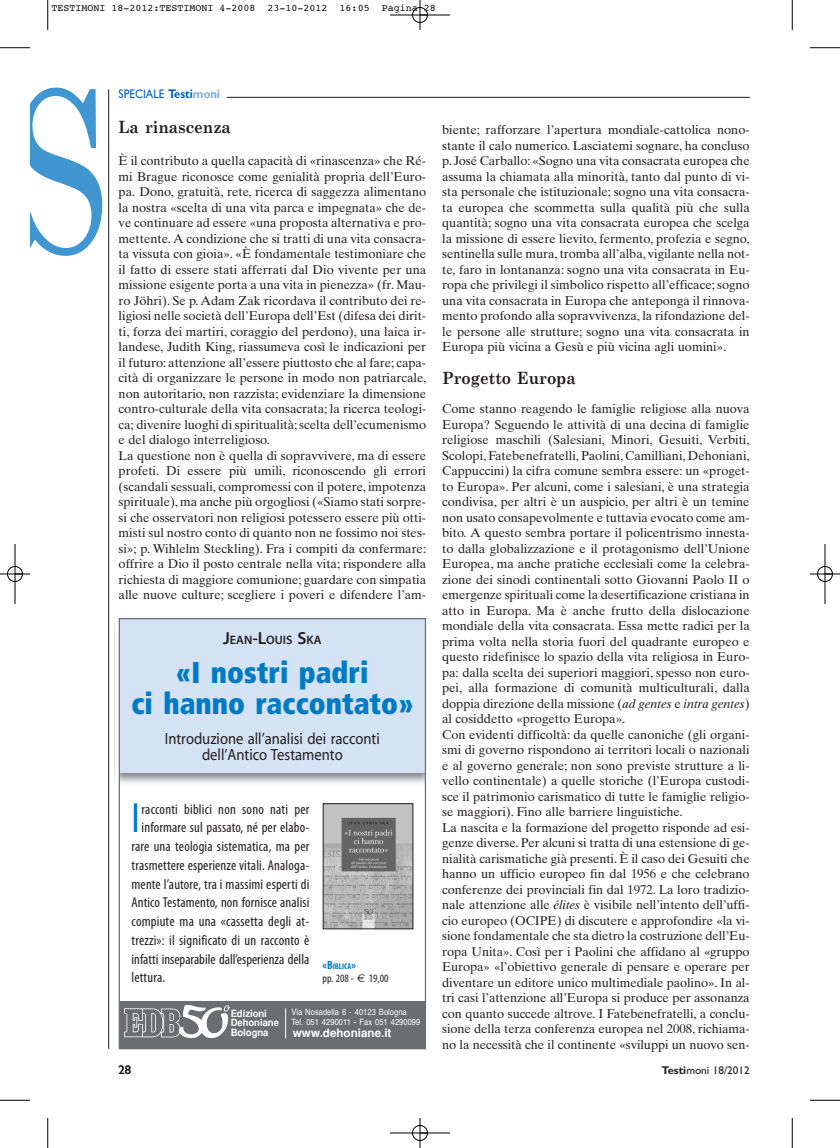
<style>
.page{position:relative;width:840px;height:1148px;background:#fff}
.page>*{position:absolute;margin:0;border:0;box-sizing:border-box;transform-origin:0 0}
.t1{font:42.5px "Myriad Pro Cond+CEITTL";color:#007bc3}
.t2{font:30px/31.2px "Frutiger Extra Black Cn+NZBKOX";color:#007bc3;text-align:center;scale:.95 1}
.t3{font:700 16.88px "Century Schoolbook";color:#231f20;scale:.9 1}
.t4{font:16.25px/16.2px "Myriad Roman+QSMKRC";color:#231f20;text-align:center;scale:.9 1}
.t5{font:14.38px "Myriad Pro Cond+CEITTL";letter-spacing:.01em;color:#231f20}
.t6{font:12.75px/15.5px "Times Ten";color:#231f20}
.t7{font:12.5px "Gill Sans";color:#0065bd;scale:.9 1}
.t8{font:12.5px "Gill Sans";color:#231f20}
.t9{font:12.25px "Myriad Pro Semibold+JGALQY";color:#231f20}
.t10{font:11.62px "Helvetica Bold+WOBTXW";color:#fff}
.t11{font:11.25px "Gill Sans";color:#231f20}
.t12{font:11.25px "Myriad Pro Cond+CEITTL";color:#231f20}
.t13{font:10px "Courier";color:#000}
.t14{font:10px/9.8px "Helvetica Bold+WOBTXW";letter-spacing:-.005em;color:#fff;scale:.96 1}
.t15{font:8.75px/10.5px "Helvetica+WEHIOY";letter-spacing:.005em;color:#fff;scale:.86 1}
.t16{font:8.38px "Myriad Pro Bold Cond+WRCZKZ";color:#007bc3}
.s1{font-weight:700}
.s2{font-weight:700;color:#7aacdc}
.s3{font-size:17.5px}
.s4{font-size:11.88px}
.s5{font-family:"Euro Sans Regular+XAYZMM"}
.s6{font-style:italic}
</style>
<div class="page">
<hr style="left:227px;top:97px;width:522px;height:1px;background:#231f20">
<hr style="left:108px;top:89px;width:1px;height:960px;background:#231f20">
<svg style="left:30px;top:88px;width:72px;height:168px"></svg>
<div style="left:119px;top:618px;width:307px;height:154px;background:#d4e2f3"></div>
<svg style="left:118px;top:618px;width:1px;height:432px"></svg>
<img style="left:325px;top:805px;width:86px;height:122px">
<div style="left:323px;top:803px;width:90px;height:126px;border:1px solid #231f20"></div>
<div style="left:119px;top:1001px;width:306px;height:48px;background:#6c6d70"></div>
<hr style="left:285px;top:1008px;width:1px;height:30px;background:#fff">
<img style="left:181px;top:1005px;width:49px;height:33px">
<img style="left:124px;top:1008px;width:57px;height:30px">
<div style="left:119px;top:618px;width:307px;height:431px;border:1px solid #6c6d70"></div>
<hr style="left:48px;top:0;width:1px;height:30px;background:#000">
<hr style="left:0;top:48px;width:30px;height:1px;background:#000">
<hr style="left:792px;top:0;width:1px;height:30px;background:#000">
<hr style="left:810px;top:48px;width:30px;height:1px;background:#000">
<hr style="left:48px;top:1118px;width:1px;height:30px;background:#000">
<hr style="left:0;top:1100px;width:30px;height:1px;background:#000">
<hr style="left:792px;top:1118px;width:1px;height:30px;background:#000">
<hr style="left:810px;top:1100px;width:30px;height:1px;background:#000">
<div style="left:412px;top:7px;width:16px;height:16px;border:1px solid #fff;border-radius:50%"></div>
<div style="left:412px;top:1125px;width:16px;height:16px;border:1px solid #fff;border-radius:50%"></div>
<hr style="left:390px;top:15px;width:60px;height:1px;background:#000">
<hr style="left:390px;top:1133px;width:60px;height:1px;background:#000">
<hr style="left:15px;top:544px;width:1px;height:60px;background:#000">
<hr style="left:824px;top:544px;width:1px;height:60px;background:#000">
<hr style="left:420px;top:0;width:1px;height:30px;background:#000">
<hr style="left:420px;top:1118px;width:1px;height:30px;background:#000">
<hr style="left:0;top:574px;width:30px;height:1px;background:#000">
<hr style="left:810px;top:574px;width:30px;height:1px;background:#000">
<div style="left:412px;top:7px;width:15px;height:16px;border:1px solid #000;border-radius:50%"></div>
<div style="left:412px;top:1125px;width:15px;height:15px;border:1px solid #000;border-radius:50%"></div>
<div style="left:7px;top:566px;width:16px;height:16px;border:1px solid #000;border-radius:50%"></div>
<div style="left:817px;top:566px;width:15px;height:16px;border:1px solid #000;border-radius:50%"></div>
<p class="t13" style="left:51px;top:4px;width:385px">TESTIMONI 18-2012:TESTIMONI 4-2008 23-10-2012 16:05 Pagina 28</p>
<p class="t7" style="left:119px;top:89px;width:114px">SPECIALE <span class="s1">Testi</span><span class="s2">moni</span></p>
<h3 class="t3" style="left:119px;top:120px;width:126px">La rinascenza</h3>
<p class="t6" style="left:119px;top:154px;width:309px">È il contributo a quella capacità di «rinascenza» che Ré&shy;mi Brague riconosce come genialità propria dell’Euro&shy;pa. Dono, gratuità, rete, ricerca di saggezza alimentano la nostra «scelta di una vita parca e impegnata» che de&shy;ve continuare ad essere «una proposta alternativa e pro&shy;mettente. A condizione che si tratti di una vita consacra&shy;ta vissuta con gioia». «È fondamentale testimoniare che il fatto di essere stati afferrati dal Dio vivente per una missione esigente porta a una vita in pienezza» (fr. Mau&shy;ro Jöhri). Se p. Adam Zak ricordava il contributo dei re&shy;ligiosi nelle società dell’Europa dell’Est (difesa dei dirit&shy;ti, forza dei martiri, coraggio del perdono), una laica ir&shy;landese, Judith King, riassumeva così le indicazioni per il futuro: attenzione all’essere piuttosto che al fare; capa&shy;cità di organizzare le persone in modo non patriarcale, non autoritario, non razzista; evidenziare la dimensione contro-culturale della vita consacrata; la ricerca teologi&shy;ca; divenire luoghi di spiritualità; scelta dell’ecumenismo e del dialogo interreligioso.<br>La questione non è quella di sopravvivere, ma di essere profeti. Di essere più umili, riconoscendo gli errori (scandali sessuali, compromessi con il potere, impotenza spirituale), ma anche più orgogliosi («Siamo stati sorpre&shy;si che osservatori non religiosi potessero essere più otti&shy;misti sul nostro conto di quanto non ne fossimo noi stes&shy;si»; p. Wihlelm Steckling). Fra i compiti da confermare: offrire a Dio il posto centrale nella vita; rispondere alla richiesta di maggiore comunione; guardare con simpatia alle nuove culture; scegliere i poveri e difendere l’am-</p>
<p class="t9" style="left:223px;top:632px;width:100px"><span class="s3">J</span>EAN<span class="s3">-L</span>OUIS <span class="s3">S</span>KA</p>
<h2 class="t2" style="left:131px;top:657px;width:298px">«I nostri padri<br>ci hanno raccontato»</h2>
<p class="t4" style="left:165px;top:730px;width:240px">Introduzione all’analisi dei racconti dell’Antico Testamento</p>
<h1 class="t1" style="left:131px;top:803px;width:10px">I</h1>
<p class="t5" style="left:141px;top:803px;width:169px">racconti biblici non sono nati per</p>
<p class="t5" style="left:141px;top:822px;width:169px">informare sul passato, né per elabo-</p>
<p class="t5" style="left:131px;top:841px;width:179px">rare una teologia sistematica, ma per</p>
<p class="t5" style="left:131px;top:860px;width:179px">trasmettere esperienze vitali. Analoga-</p>
<p class="t5" style="left:131px;top:878px;width:179px">mente l’autore, tra i massimi esperti di</p>
<p class="t5" style="left:131px;top:897px;width:179px">Antico Testamento, non fornisce analisi</p>
<p class="t5" style="left:131px;top:916px;width:179px">compiute ma una «cassetta degli at-</p>
<p class="t5" style="left:131px;top:935px;width:179px">trezzi»: il significato di un racconto è</p>
<p class="t5" style="left:131px;top:953px;width:179px">infatti inseparabile dall’esperienza della</p>
<p class="t5" style="left:131px;top:972px;width:35px">lettura.</p>
<p class="t16" style="left:322px;top:961px;width:35px"><span class="s4">«B</span>IBLICA<span class="s4">»</span></p>
<p class="t12" style="left:322px;top:974px;width:67px">pp. 208 - <span class="s5">€</span> 19,00</p>
<p class="t15" style="left:291px;top:1007px;width:151px">Via Nosadella 6 - 40123 Bologna<br>Tel. 051 4290011 - Fax 051 4290099</p>
<p class="t10" style="left:293px;top:1028px;width:100px">www.dehoniane.it</p>
<p class="t14" style="left:231px;top:1009px;width:52px">Edizioni<br>Dehoniane<br>Bologna</p>
<p class="t6" style="left:442px;top:123px;width:309px;text-align:justify">biente; rafforzare l’apertura mondiale-cattolica nono&shy;stante il calo numerico. Lasciatemi sognare, ha concluso p. José Carballo: «Sogno una vita consacrata europea che assuma la chiamata alla minorità, tanto dal punto di vi&shy;sta personale che istituzionale; sogno una vita consacra&shy;ta europea che scommetta sulla qualità più che sulla quantità; sogno una vita consacrata europea che scelga la missione di essere lievito, fermento, profezia e segno, sentinella sulle mura, tromba all’alba, vigilante nella not&shy;te, faro in lontananza: sogno una vita consacrata in Eu&shy;ropa che privilegi il simbolico rispetto all’efficace; sogno una vita consacrata in Europa che anteponga il rinnova&shy;mento profondo alla sopravvivenza, la rifondazione del&shy;le persone alle strutture; sogno una vita consacrata in Europa più vicina a Gesù e più vicina agli uomini».</p>
<h3 class="t3" style="left:442px;top:372px;width:150px">Progetto Europa</h3>
<p class="t6" style="left:442px;top:402px;width:309px">Come stanno reagendo le famiglie religiose alla nuova Europa? Seguendo le attività di una decina di famiglie religiose maschili (Salesiani, Minori, Gesuiti, Verbiti, Scolopi, Fatebenefratelli, Paolini, Camilliani, Dehoniani, Cappuccini) la cifra comune sembra essere: un «proget&shy;to Europa». Per alcuni, come i salesiani, è una strategia condivisa, per altri è un auspicio, per altri è un temine non usato consapevolmente e tuttavia evocato come am&shy;bito. A questo sembra portare il policentrismo innesta&shy;to dalla globalizzazione e il protagonismo dell’Unione Europea, ma anche pratiche ecclesiali come la celebra&shy;zione dei sinodi continentali sotto Giovanni Paolo II o emergenze spirituali come la desertificazione cristiana in atto in Europa. Ma è anche frutto della dislocazione mondiale della vita consacrata. Essa mette radici per la prima volta nella storia fuori del quadrante europeo e questo ridefinisce lo spazio della vita religiosa in Euro&shy;pa: dalla scelta dei superiori maggiori, spesso non euro&shy;pei, alla formazione di comunità multiculturali, dalla doppia direzione della missione (<span class="s6">ad gentes</span> e <span class="s6">intra gentes</span>) al cosiddetto «progetto Europa».<br>Con evidenti difficoltà: da quelle canoniche (gli organi&shy;smi di governo rispondono ai territori locali o nazionali e al governo generale; non sono previste strutture a li&shy;vello continentale) a quelle storiche (l’Europa custodi&shy;sce il patrimonio carismatico di tutte le famiglie religio&shy;se maggiori). Fino alle barriere linguistiche.<br>La nascita e la formazione del progetto risponde ad esi&shy;genze diverse. Per alcuni si tratta di una estensione di ge&shy;nialità carismatiche già presenti. È il caso dei Gesuiti che hanno un ufficio europeo fin dal 1956 e che celebrano conferenze dei provinciali fin dal 1972. La loro tradizio&shy;nale attenzione alle <span class="s6">élites</span> è visibile nell’intento dell’uffi&shy;cio europeo (OCIPE) di discutere e approfondire «la vi&shy;sione fondamentale che sta dietro la costruzione dell’Eu&shy;ropa Unita». Così per i Paolini che affidano al «gruppo Europa» «l’obiettivo generale di pensare e operare per diventare un editore unico multimediale paolino». In al&shy;tri casi l’attenzione all’Europa si produce per assonanza con quanto succede altrove. I Fatebenefratelli, a conclu&shy;sione della terza conferenza europea nel 2008, richiama&shy;no la necessità che il continente «sviluppi un nuovo sen-</p>
<p class="t8" style="left:119px;top:1065px;width:14px">28</p>
<p class="t11" style="left:661px;top:1066px;width:90px"><span class="s1">Testi</span>moni 18/2012</p>
</div>
